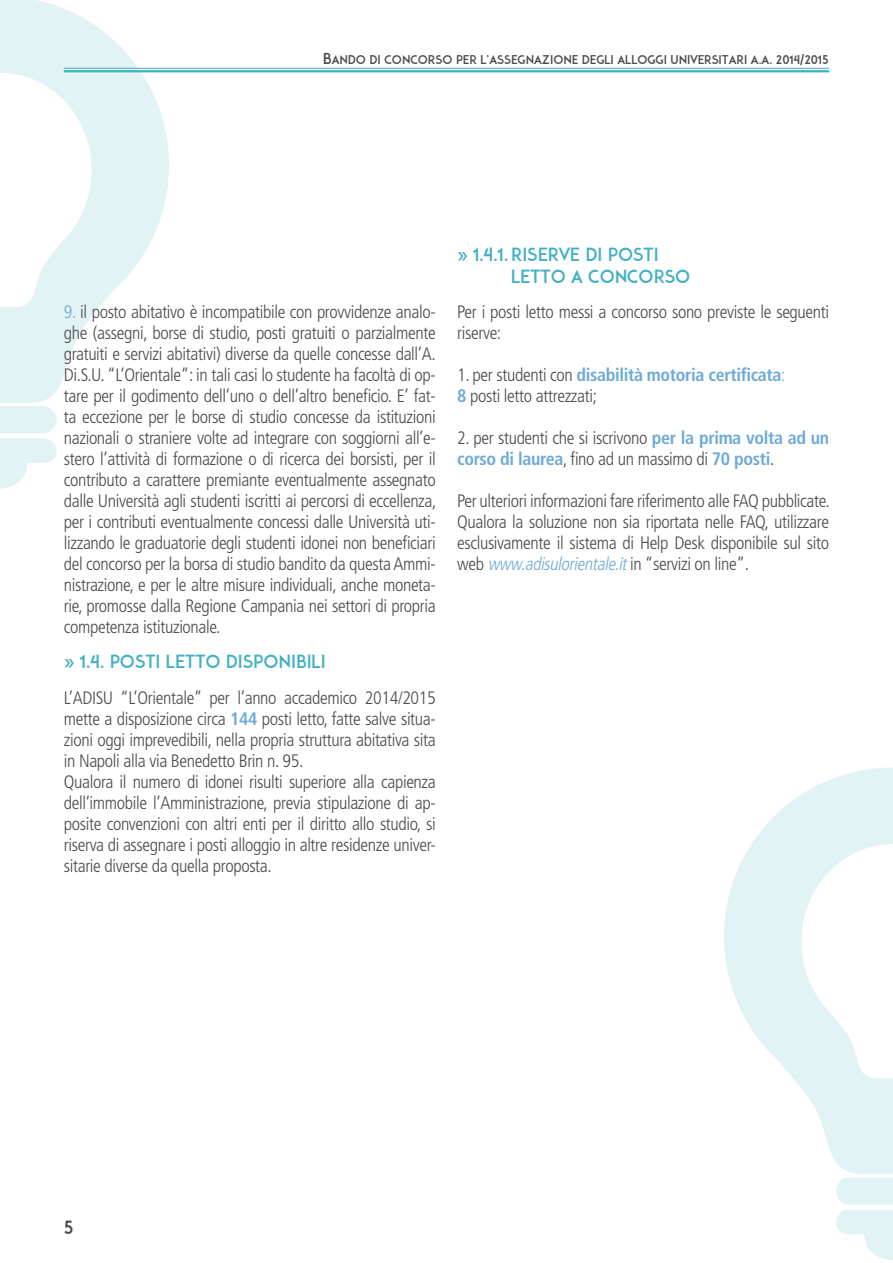
<style>
.page{position:relative;width:893px;height:1263px;background:#fff}
.page>*{position:absolute;margin:0;border:0;box-sizing:border-box;transform-origin:0 0}
.t1{font:300 condensed 18px/21px "Frutiger LT Std";letter-spacing:-.02em;color:#4b4b4d}
.t2{font:18px/21.6px "ADAM";color:#42b0c4}
.t3{font:18px "ADAM";color:#4b4b4d}
.t4{font:12px "ADAM";color:#4b4b4d}
.s1{font-size:15px}
.s2{color:#6eaad8}
.s3{font-weight:700;color:#6eaad8}
.s4{font-style:italic;color:#6eaad8}
</style>
<div class="page">
<svg style="left:0;top:0;width:169px;height:403px;fill:#e6f4f7"></svg>
<svg style="left:0;top:406px;width:57px;height:83px"></svg>
<hr style="left:64px;top:68px;width:765px;height:1px;background:#42b0c4">
<hr style="left:64px;top:70px;width:765px;height:2px;background:#42b0c4">
<svg style="left:724px;top:767px;width:169px;height:407px;fill:#e8f5f7"></svg>
<svg style="left:836px;top:1177px;width:57px;height:83px"></svg>
<p class="t4" style="left:323px;top:52px;width:507px"><span class="s1">B</span>ANDO DI CONCORSO PER L’ASSEGNAZIONE DEGLI ALLOGGI UNIVERSITARI A.A. 2014/2015</p>
<p class="t1" style="left:64px;top:302px;width:374px;text-align:justify"><span class="s2">9.</span> il posto abitativo è incompatibile con provvidenze analo&shy;ghe (assegni, borse di studio, posti gratuiti o parzialmente gratuiti e servizi abitativi) diverse da quelle concesse dall’A.<br>Di.S.U. “L’Orientale”: in tali casi lo studente ha facoltà di op&shy;tare per il godimento dell’uno o dell’altro beneficio. E’ fat&shy;ta eccezione per le borse di studio concesse da istituzioni nazionali o straniere volte ad integrare con soggiorni all’e&shy;stero l’attività di formazione o di ricerca dei borsisti, per il contributo a carattere premiante eventualmente assegnato dalle Università agli studenti iscritti ai percorsi di eccellenza, per i contributi eventualmente concessi dalle Università uti&shy;lizzando le graduatorie degli studenti idonei non beneficiari del concorso per la borsa di studio bandito da questa Ammi&shy;nistrazione, e per le altre misure individuali, anche moneta&shy;rie, promosse dalla Regione Campania nei settori di propria competenza istituzionale.</p>
<p class="t2" style="left:64px;top:651px;width:263px">» 1.4. POSTI LETTO DISPONIBILI</p>
<p class="t1" style="left:64px;top:688px;width:374px">L’ADISU “L’Orientale” per l’anno accademico 2014/2015 mette a disposizione circa <span class="s3">144</span> posti letto, fatte salve situa&shy;zioni oggi imprevedibili, nella propria struttura abitativa sita in Napoli alla via Benedetto Brin n. 95.<br>Qualora il numero di idonei risulti superiore alla capienza dell’immobile l’Amministrazione, previa stipulazione di ap&shy;posite convenzioni con altri enti per il diritto allo studio, si riserva di assegnare i posti alloggio in altre residenze univer&shy;sitarie diverse da quella proposta.</p>
<p class="t2" style="left:511px;top:244px;width:181px;text-indent:-54px">» 1.4.1.RISERVE DI POSTI<br>LETTO A CONCORSO</p>
<p class="t1" style="left:457px;top:301px;width:374px">Per i posti letto messi a concorso sono previste le seguenti riserve:</p>
<p class="t1" style="left:457px;top:364px;width:330px">1. per studenti con <span class="s3">disabilità motoria certificata</span><span class="s2">:<br></span><span class="s3">8</span> posti letto attrezzati;</p>
<p class="t1" style="left:457px;top:427px;width:374px">2. per studenti che si iscrivono <span class="s3">per la prima volta ad un corso di laurea</span>, fino ad un massimo di <span class="s3">70 posti</span>.</p>
<p class="t1" style="left:457px;top:490px;width:374px;text-align:justify">Per ulteriori informazioni fare riferimento alle FAQ pubblicate.<br>Qualora la soluzione non sia riportata nelle FAQ, utilizzare esclusivamente il sistema di Help Desk disponibile sul sito we b <span class="s4">www.adisulorientale.it</span>i n “ s e rv i z i o n l i n e ” .</p>
<p class="t3" style="left:64px;top:1217px;width:11px">5</p>
</div>
